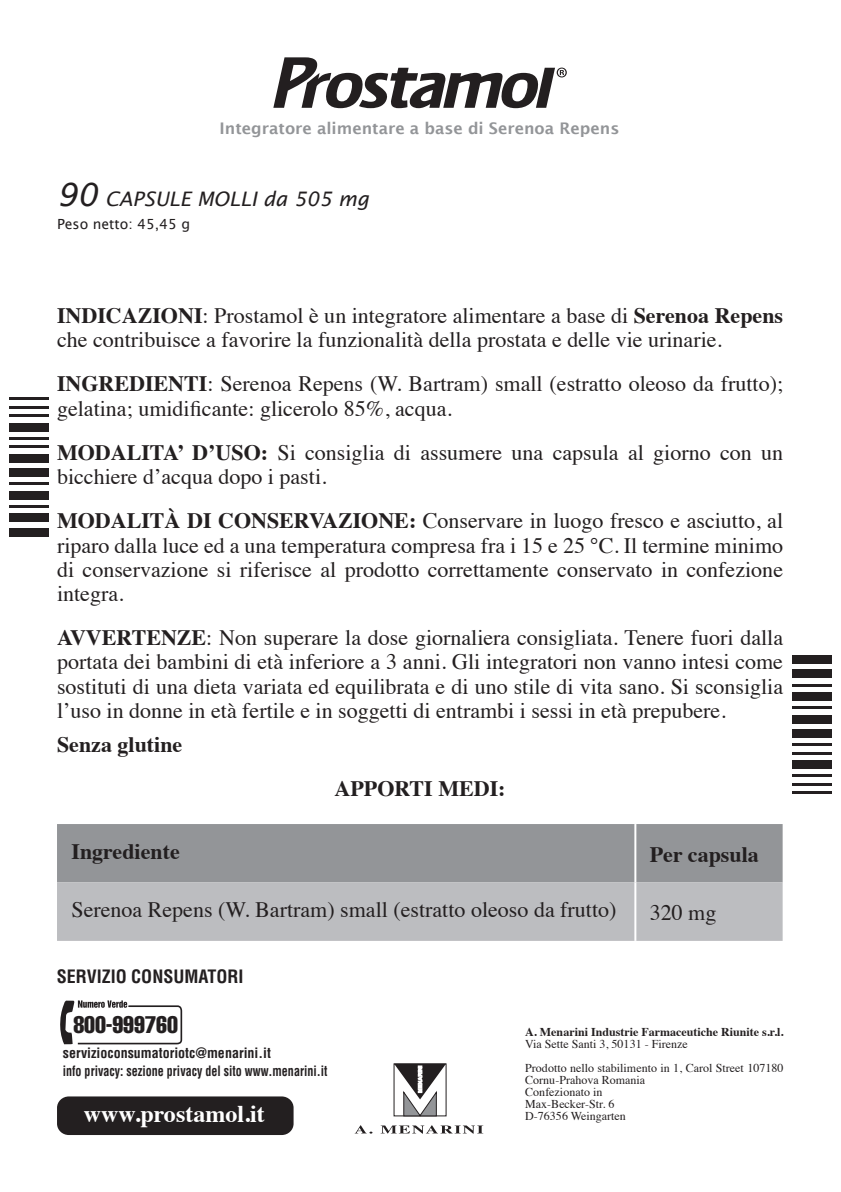
<style>
.page{position:relative;width:841px;height:1192px;background:#fff}
.page>*{position:absolute;margin:0;border:0;box-sizing:border-box;transform-origin:0 0}
.t1{font:700 24px "Times";color:#fff}
.t2{font:23.6px "Helvetica LT Std Comp";color:#231f20}
.t3{font:22px/24.2px "Times";color:#231f20}
.t4{font:700 22px "Times";color:#231f20}
.t5{font:italic 20px "Lucida Sans";color:#231f20}
.t6{font:700 condensed 18px "Helvetica LT Std";color:#231f20}
.t7{font:600 16px "Lucida Sans";color:#939598}
.t8{font:700 condensed 14px/17.6px "Helvetica LT Std";color:#231f20}
.t9{font:14px "Lucida Sans";color:#231f20}
.t10{font:12px/12px "Times";color:#231f20}
.t11{font:700 12px "Times";color:#231f20}
.s1{font-size:32px}
.s2{font-weight:700}
</style>
<div class="page">
<div style="left:57px;top:824px;width:725px;height:58px;background:#939598"></div>
<div style="left:57px;top:882px;width:725px;height:59px;background:#bcbdc0"></div>
<hr style="left:634px;top:824px;width:2px;height:58px;background:#fff">
<hr style="left:634px;top:882px;width:2px;height:59px;background:#fff">
<svg style="left:273px;top:57px;width:293px;height:51px"></svg>
<svg style="left:355px;top:1125px;width:17px;height:8px"></svg>
<svg style="left:380px;top:1125px;width:103px;height:8px"></svg>
<svg style="left:393px;top:1063px;width:54px;height:54px"></svg>
<div style="left:57px;top:1096px;width:236px;height:39px;background:#231f20;border-radius:12px"></div>
<svg style="left:60px;top:1000px;width:122px;height:44px"></svg>
<hr style="left:9px;top:397px;width:39px;height:3px;background:#231f20">
<hr style="left:9px;top:406px;width:39px;height:2px;background:#231f20">
<hr style="left:9px;top:414px;width:39px;height:3px;background:#231f20">
<div style="left:9px;top:423px;width:39px;height:8px;background:#231f20"></div>
<hr style="left:9px;top:437px;width:39px;height:3px;background:#231f20">
<hr style="left:9px;top:445px;width:39px;height:3px;background:#231f20">
<div style="left:9px;top:454px;width:39px;height:8px;background:#231f20"></div>
<div style="left:9px;top:468px;width:39px;height:9px;background:#231f20"></div>
<hr style="left:9px;top:482px;width:39px;height:3px;background:#231f20">
<div style="left:9px;top:491px;width:39px;height:8px;background:#231f20"></div>
<hr style="left:9px;top:505px;width:39px;height:3px;background:#231f20">
<div style="left:9px;top:513px;width:39px;height:9px;background:#231f20"></div>
<div style="left:9px;top:528px;width:39px;height:8px;background:#231f20"></div>
<hr style="left:791px;top:791px;width:40px;height:3px;background:#231f20">
<hr style="left:791px;top:783px;width:40px;height:3px;background:#231f20">
<hr style="left:791px;top:774px;width:40px;height:3px;background:#231f20">
<div style="left:791px;top:760px;width:40px;height:8px;background:#231f20"></div>
<hr style="left:791px;top:751px;width:40px;height:3px;background:#231f20">
<hr style="left:791px;top:743px;width:40px;height:3px;background:#231f20">
<div style="left:791px;top:729px;width:40px;height:8px;background:#231f20"></div>
<div style="left:791px;top:715px;width:40px;height:8px;background:#231f20"></div>
<hr style="left:791px;top:706px;width:40px;height:3px;background:#231f20">
<div style="left:791px;top:692px;width:40px;height:8px;background:#231f20"></div>
<hr style="left:791px;top:683px;width:40px;height:3px;background:#231f20">
<div style="left:791px;top:669px;width:40px;height:9px;background:#231f20"></div>
<div style="left:791px;top:655px;width:40px;height:9px;background:#231f20"></div>
<p class="t7" style="left:219px;top:119px;width:401px">Integratore alimentare a base di Serenoa Repens</p>
<p class="t5" style="left:57px;top:187px;width:313px"><span class="s1">90</span> CAPSULE MOLLI da 505 mg</p>
<p class="t9" style="left:57px;top:216px;width:135px">Peso netto: 45,45 g</p>
<p class="t3" style="left:57px;top:302px;width:727px"><span class="s2">INDICAZIONI</span>: Prostamol è un integratore alimentare a base di <span class="s2">Serenoa Repens </span>che contribuisce a favorire la funzionalità della prostata e delle vie urinarie.</p>
<p class="t3" style="left:57px;top:370px;width:727px"><span class="s2">INGREDIENTI</span>: Serenoa Repens (W. Bartram) small (estratto oleoso da frutto); gelatina; umidificante: glicerolo 85%, acqua.</p>
<p class="t3" style="left:57px;top:438px;width:727px"><span class="s2">MODALITA’ D’USO:</span> Si consiglia di assumere una capsula al giorno con un bicchiere d’acqua dopo i pasti.</p>
<p class="t3" style="left:57px;top:507px;width:727px;text-align:justify"><span class="s2">MODALITÀ DI CONSERVAZIONE:</span> Conservare in luogo fresco e asciutto, al riparo dalla luce ed a una temperatura compresa fra i 15 e 25 °C. Il termine minimo di conservazione si riferisce al prodotto correttamente conservato in confezione integra.</p>
<p class="t3" style="left:57px;top:624px;width:727px;text-align:justify"><span class="s2">AVVERTENZE</span>: Non superare la dose giornaliera consigliata. Tenere fuori dalla portata dei bambini di età inferiore a 3 anni. Gli integratori non vanno intesi come sostituti di una dieta variata ed equilibrata e di uno stile di vita sano. Si sconsiglia l’uso in donne in età fertile e in soggetti di entrambi i sessi in età prepubere.</p>
<p class="t4" style="left:57px;top:723px;width:127px">Senza glutine</p>
<p class="t4" style="left:334px;top:767px;width:172px">APPORTI MEDI:</p>
<p class="t4" style="left:71px;top:830px;width:110px">Ingrediente</p>
<p class="t4" style="left:649px;top:833px;width:110px">Per capsula</p>
<p class="t3" style="left:71px;top:895px;width:546px">Serenoa Repens (W. Bartram) small (estratto oleoso da frutto)</p>
<p class="t3" style="left:649px;top:898px;width:68px">320 mg</p>
<p class="t6" style="left:57px;top:965px;width:188px">SERVIZIO CONSUMATORI</p>
<p class="t2" style="left:73px;top:1009px;width:106px">800-999760</p>
<p class="t8" style="left:63px;top:1043px;width:266px">servizioconsumatoriotc@menarini.it<br>info privacy: sezione privacy del sito www.menarini.it</p>
<p class="t1" style="left:84px;top:1090px;width:182px">www.prostamol.it</p>
<p class="t11" style="left:525px;top:1020px;width:259px">A. Menarini Industrie Farmaceutiche Riunite s.r.l.</p>
<p class="t10" style="left:525px;top:1031px;width:259px;line-height:24px">Via Sette Santi 3, 50131 - Firenze<br>Prodotto nello stabilimento in 1, Carol Street 107180</p>
<p class="t10" style="left:525px;top:1073px;width:121px">Cornu-Prahova Romania<br>Confezionato in<br>Max-Becker-Str. 6<br>D-76356 Weingarten</p>
</div>
